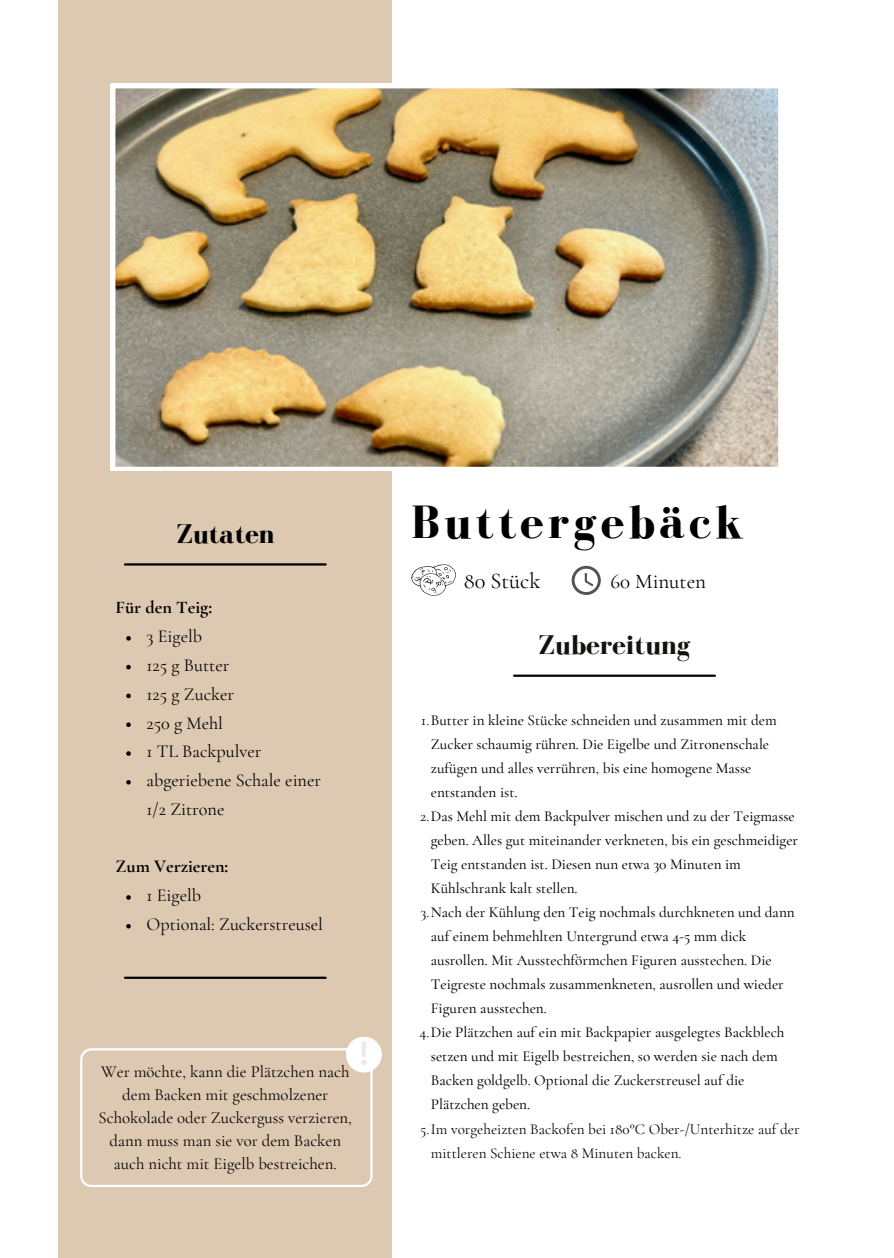
<style>
.page{position:relative;width:894px;height:1258px;background:#fff}
.page>*{position:absolute;margin:0;border:0;box-sizing:border-box;transform-origin:0 0}
.t1{font:700 48px "Bodoni FLF";letter-spacing:.085em;color:#000}
.t2{font:700 33px "Canva Sans";color:#efeae7}
.t3{font:700 27.9px "Bodoni FLF";color:#161111}
.t4{font:700 27.9px "Bodoni FLF";color:#000}
.t5{font:22.5px "Cormorant Garamond";color:#000}
.t6{font:21px "Cormorant Garamond";color:#000}
.t7{font:18.3px/28.8px "Cormorant Garamond";color:#000}
.t8{font:700 18.3px "Cormorant Garamond";color:#000}
.t9{font:16.8px/23.1px "Cormorant Garamond";color:#000;text-align:center}
.t10{font:500 15.3px/24px "Cormorant Garamond";color:#000}
.t11{font:15.3px/24px "Cormorant Garamond";color:#000}
.s1{font-weight:400}
</style>
<div class="page">
<div style="left:58px;top:0;width:333px;height:1258px;background:#ddc8b1"></div>
<img style="left:111px;top:84px;width:668px;height:387px">
<hr style="left:125px;top:563px;width:200px;height:2px;background:#000">
<hr style="left:514px;top:674px;width:200px;height:3px;background:#000">
<hr style="left:125px;top:976px;width:200px;height:3px;background:#000">
<svg style="left:571px;top:566px;width:29px;height:29px"></svg>
<svg style="left:411px;top:564px;width:45px;height:32px"></svg>
<svg style="left:126px;top:636px;width:5px;height:5px"></svg>
<svg style="left:126px;top:665px;width:5px;height:4px"></svg>
<svg style="left:126px;top:694px;width:5px;height:4px"></svg>
<svg style="left:126px;top:722px;width:5px;height:5px"></svg>
<svg style="left:126px;top:751px;width:5px;height:5px"></svg>
<svg style="left:126px;top:780px;width:5px;height:4px"></svg>
<svg style="left:126px;top:895px;width:5px;height:5px"></svg>
<svg style="left:126px;top:924px;width:5px;height:4px"></svg>
<svg style="left:80px;top:1048px;width:292px;height:139px"></svg>
<div style="left:346px;top:1036px;width:36px;height:36px;background:#fff;border-radius:50%"></div>
<p class="t4" style="left:176px;top:518px;width:99px">Zutaten</p>
<p class="t8" style="left:116px;top:596px;width:98px">Für den Teig:</p>
<p class="t7" style="left:146px;top:622px;width:57px">3 Eigelb</p>
<p class="t7" style="left:146px;top:651px;width:84px">125 g Butter</p>
<p class="t7" style="left:146px;top:679px;width:89px">125 g Zucker</p>
<h5 class="t7" style="left:146px;top:708px;width:78px">250 g Mehl</h5>
<h1 class="t7" style="left:146px;top:737px;width:116px">1 TL Backpulver</h1>
<p class="t7" style="left:146px;top:766px;width:176px">abgeriebene Schale einer<br>1/2 Zitrone</p>
<p class="t8" style="left:116px;top:855px;width:114px">Zum Verzieren:</p>
<h3 class="t7" style="left:146px;top:881px;width:56px">1 Eigelb</h3>
<h3 class="t7" style="left:146px;top:910px;width:178px">Optional: Zuckerstreusel</h3>
<h2 class="t9" style="left:99px;top:1060px;width:255px">Wer möchte, kann die Plätzchen nach dem Backen mit geschmolzener Schokolade oder Zuckerguss verzieren, dann muss man sie vor dem Backen auch nicht mit Eigelb bestreichen.</h2>
<p class="t2" style="left:358px;top:1029px;width:12px">!</p>
<h2 class="t1" style="left:411px;top:496px;width:334px">Buttergebäck</h2>
<p class="t5" style="left:463px;top:567px;width:78px">80 Stück</p>
<p class="t6" style="left:610px;top:569px;width:97px">60 Minuten</p>
<p class="t3" style="left:538px;top:629px;width:153px">Zubereitung</p>
<p class="t10" style="left:431px;top:708px;width:347px;text-indent:-10px"><span class="s1">1.</span>Butter in kleine Stücke schneiden und zusammen mit dem Zucker schaumig rühren. Die Eigelbe und Zitronenschale zufügen und alles verrühren, bis eine homogene Masse entstanden ist.</p>
<p class="t10" style="left:431px;top:804px;width:368px;text-indent:-11px"><span class="s1">2.</span>Das Mehl mit dem Backpulver mischen und zu der Teigmasse geben. Alles gut miteinander verkneten, bis ein geschmeidiger Teig entstanden ist. Diesen nun etwa 30 Minuten im Kühlschrank kalt stellen.</p>
<p class="t10" style="left:431px;top:900px;width:365px;text-indent:-10px"><span class="s1">3.</span>Nach der Kühlung den Teig nochmals durchkneten und dann auf einem behmehlten Untergrund etwa 4-5 mm dick ausrollen. Mit Ausstechförmchen Figuren ausstechen. Die Teigreste nochmals zusammenkneten, ausrollen und wieder Figuren ausstechen.</p>
<p class="t10" style="left:431px;top:1020px;width:355px;text-indent:-11px"><span class="s1">4.</span>Die Plätzchen auf ein mit Backpapier ausgelegtes Backblech setzen und mit Eigelb bestreichen, so werden sie nach dem Backen goldgelb. Optional die Zuckerstreusel auf die Plätzchen geben.</p>
<p class="t11" style="left:431px;top:1116px;width:370px;text-indent:-11px">5.Im vorgeheizten Backofen bei 180°C Ober-/Unterhitze auf der mittleren Schiene etwa 8 Minuten backen.</p>
</div>
